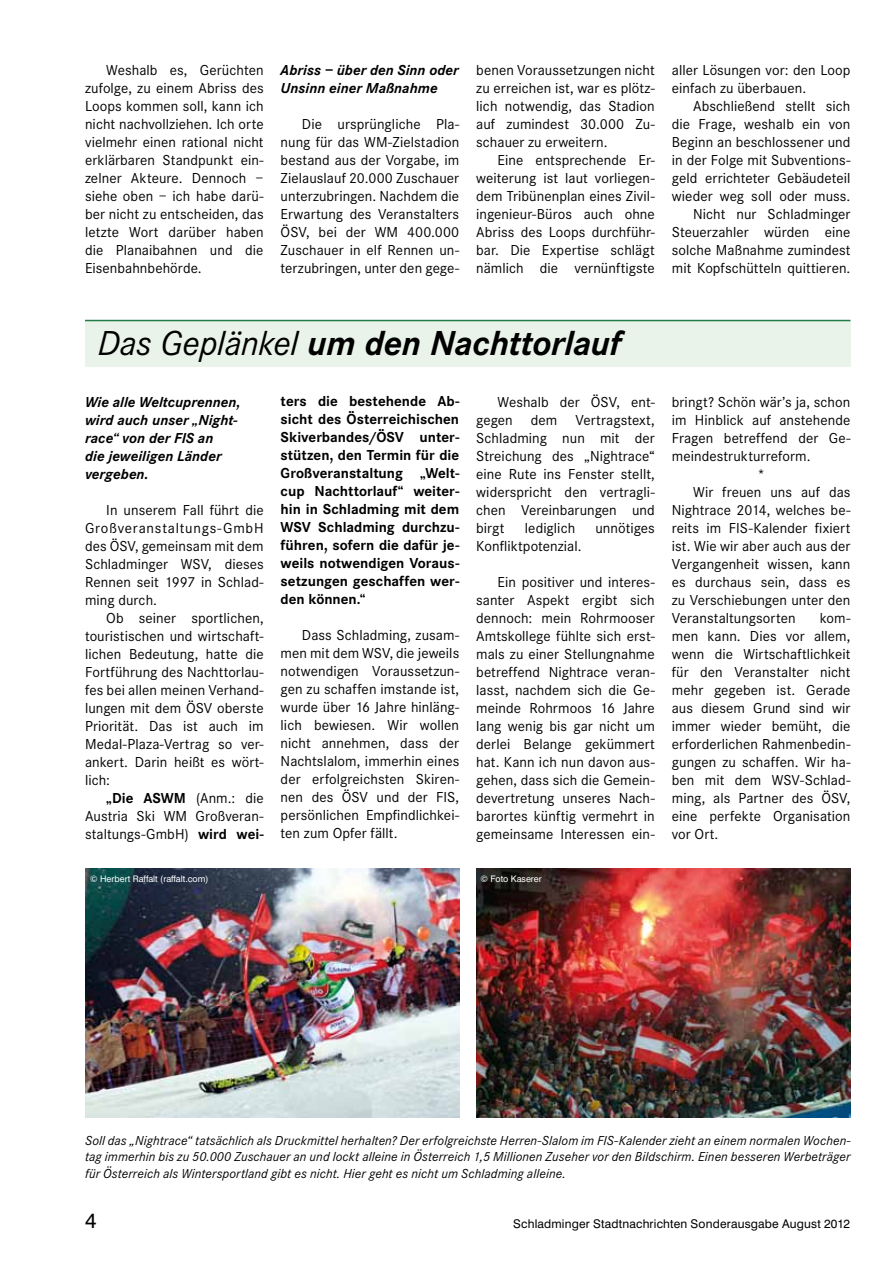
<style>
.page{position:relative;width:893px;height:1263px;background:#fff}
.page>*{position:absolute;margin:0;border:0;box-sizing:border-box;transform-origin:0 0}
.t1{font:italic 700 36px "Corporate S";letter-spacing:-.01em;color:#000}
.t2{font:21px "Swiss 721 BT";color:#000}
.t3{font:15px/18px "Corporate S";letter-spacing:.005em;color:#000;text-align:justify}
.t4{font:700 15px/18px "Corporate S";color:#000;text-align:justify}
.t5{font:italic 700 15px/18px "Corporate S";color:#000}
.t6{font:italic 13.5px/16.5px "Corporate S";letter-spacing:.005em;color:#000;text-align:justify}
.t7{font:12px "Swiss 721 BT";letter-spacing:.015em;color:#000}
.t8{font:9px "Swiss 721 BT";color:#fff}
.s1{font-weight:400}
.s2{font-weight:700}
</style>
<div class="page">
<img style="left:85px;top:868px;width:374px;height:250px">
<img style="left:476px;top:868px;width:374px;height:250px">
<div style="left:85px;top:320px;width:765px;height:47px;background:#e9f3ea"></div>
<hr style="left:85px;top:320px;width:765px;height:1px;background:#227a48">
<p class="t3" style="left:85px;top:61px;width:180px;text-indent:21px">Weshalb es, Gerüchten zufolge, zu einem Abriss des Loops kommen soll, kann ich nicht nachvollziehen. Ich orte vielmehr einen rational nicht erklärbaren Standpunkt ein&shy;zelner Akteure. Dennoch – siehe oben – ich habe darü&shy;ber nicht zu entscheiden, das letzte Wort darüber haben die Planaibahnen und die Eisenbahnbehörde.</p>
<p class="t5" style="left:281px;top:61px;width:180px">Abriss – über den Sinn oder<br>Unsinn einer Maßnahme</p>
<p class="t3" style="left:281px;top:115px;width:180px;text-indent:21px">Die ursprüngliche Pla&shy;nung für das WM-Zielstadion bestand aus der Vorgabe, im Zielauslauf 20.000 Zuschauer unterzubringen. Nachdem die Erwartung des Veranstalters ÖSV, bei der WM 400.000<br>Zuschauer in elf Rennen un&shy;terzubringen, unter den gege-</p>
<p class="t3" style="left:476px;top:61px;width:180px">benen Voraussetzungen nicht zu erreichen ist, war es plötz&shy;lich notwendig, das Stadion auf zumindest 30.000 Zu&shy;schauer zu erweitern.</p>
<p class="t3" style="left:476px;top:151px;width:180px;text-indent:21px">Eine entsprechende Er&shy;weiterung ist laut vorliegen&shy;dem Tribünenplan eines Zivil&shy;ingenieur-Büros auch ohne Abriss des Loops durchführ&shy;bar. Die Expertise schlägt nämlich die vernünftigste</p>
<p class="t3" style="left:672px;top:61px;width:180px">aller Lösungen vor: den Loop einfach zu überbauen.</p>
<p class="t3" style="left:672px;top:97px;width:180px;text-align:right">Abschließend stellt sich die Frage, weshalb ein von<br>Beginn an beschlossener und in der Folge mit Subventions&shy;geld errichteter Gebäudeteil wieder weg soll oder muss.<br>Nicht nur Schladminger<br>Steuerzahler würden eine solche Maßnahme zumindest mit Kopfschütteln quittieren.</p>
<h1 class="t1" style="left:98px;top:322px;width:525px"><span class="s1">Das Geplänkel</span> um den Nachttorlauf</h1>
<p class="t5" style="left:85px;top:393px;width:157px">Wie alle Weltcuprennen, wird auch unser „Night&shy;race“ von der FIS an<br>die jeweiligen Länder vergeben.</p>
<p class="t3" style="left:85px;top:501px;width:180px;text-indent:21px">In unserem Fall führt die Großveranstaltungs-GmbH des ÖSV, gemeinsam mit dem Schladminger WSV, dieses Rennen seit 1997 in Schlad&shy;ming durch.</p>
<p class="t3" style="left:85px;top:609px;width:180px;text-indent:21px">Ob seiner sportlichen, touristischen und wirtschaft&shy;lichen Bedeutung, hatte die Fortführung des Nachttorlau&shy;fes bei allen meinen Verhand&shy;lungen mit dem ÖSV oberste Priorität. Das ist auch im Medal-Plaza-Vertrag so ver&shy;ankert. Darin heißt es wört&shy;lich:</p>
<p class="t3" style="left:85px;top:789px;width:180px;text-indent:21px"><span class="s2">„Die ASWM</span> (Anm.: die Austria Ski WM Großveran&shy;staltungs-GmbH) <span class="s2">wird wei-</span></p>
<p class="t4" style="left:281px;top:393px;width:180px">ters die bestehende Ab&shy;sicht des Österreichischen Skiverbandes/ÖSV unter&shy;stützen, den Termin für die Großveranstaltung „Welt&shy;cup Nachttorlauf“ weiter&shy;hin in Schladming mit dem WSV Schladming durchzu&shy;führen, sofern die dafür je&shy;weils notwendigen Voraus&shy;setzungen geschaffen wer&shy;den können.“</p>
<p class="t3" style="left:281px;top:627px;width:180px;text-indent:21px">Dass Schladming, zusam&shy;men mit dem WSV, die jeweils notwendigen Voraussetzun&shy;gen zu schaffen imstande ist, wurde über 16 Jahre hinläng&shy;lich bewiesen. Wir wollen nicht annehmen, dass der Nachtslalom, immerhin eines der erfolgreichsten Skiren&shy;nen des ÖSV und der FIS, persönlichen Empfindlichkei&shy;ten zum Opfer fällt.</p>
<p class="t3" style="left:476px;top:393px;width:180px;text-indent:21px">Weshalb der ÖSV, ent&shy;gegen dem Vertragstext, Schladming nun mit der Streichung des „Nightrace“ eine Rute ins Fenster stellt, widerspricht den vertragli&shy;chen Vereinbarungen und birgt</p>
<p class="t3" style="left:525px;top:519px;width:52px">lediglich</p>
<p class="t3" style="left:595px;top:519px;width:61px">unnötiges</p>
<p class="t3" style="left:476px;top:537px;width:107px">Konfliktpotenzial.</p>
<p class="t3" style="left:476px;top:573px;width:180px;text-indent:21px">Ein positiver und interes&shy;santer Aspekt ergibt sich dennoch: mein Rohrmooser Amtskollege fühlte sich erst&shy;mals zu einer Stellungnahme betreffend Nightrace veran&shy;lasst, nachdem sich die Ge&shy;meinde Rohrmoos 16 Jahre lang wenig bis gar nicht um derlei Belange gekümmert hat. Kann ich nun davon aus&shy;gehen, dass sich die Gemein&shy;devertretung unseres Nach&shy;barortes künftig vermehrt in gemeinsame Interessen ein-</p>
<p class="t8" style="left:90px;top:873px;width:120px">© Herbert Raffalt (raffalt.com)</p>
<p class="t8" style="left:480px;top:873px;width:63px">© Foto Kaserer</p>
<p class="t3" style="left:672px;top:393px;width:180px">bringt? Schön wär’s ja, schon</p>
<p class="t3" style="left:672px;top:411px;width:180px">im Hinblick auf anstehende</p>
<p class="t3" style="left:672px;top:429px;width:180px">Fragen betreffend der Ge-</p>
<p class="t3" style="left:672px;top:447px;width:140px">meindestrukturreform.</p>
<p class="t3" style="left:757px;top:465px;width:9px">*</p>
<p class="t3" style="left:693px;top:483px;width:159px">Wir freuen uns auf das</p>
<p class="t3" style="left:672px;top:501px;width:180px">Nightrace 2014, welches be-</p>
<p class="t3" style="left:672px;top:519px;width:180px">reits im FIS-Kalender fixiert</p>
<p class="t3" style="left:672px;top:537px;width:180px">ist. Wie wir aber auch aus der</p>
<p class="t3" style="left:672px;top:555px;width:180px">Vergangenheit wissen, kann</p>
<p class="t3" style="left:672px;top:573px;width:180px">es durchaus sein, dass es</p>
<p class="t3" style="left:672px;top:591px;width:180px">zu Verschiebungen unter den</p>
<p class="t3" style="left:672px;top:609px;width:125px">Veranstaltungsorten</p>
<p class="t3" style="left:672px;top:609px;width:180px;text-indent:148px">kom&shy;men kann. Dies vor allem, wenn die Wirtschaftlichkeit für den Veranstalter nicht mehr gegeben ist. Gerade aus diesem Grund sind wir immer wieder bemüht, die erforderlichen Rahmenbedin&shy;gungen zu schaffen. Wir ha&shy;ben mit dem WSV-Schlad&shy;ming, als Partner des ÖSV, eine perfekte Organisation vor Ort.</p>
<p class="t6" style="left:85px;top:1132px;width:767px">Soll das „Nightrace“ tatsächlich als Druckmittel herhalten? Der erfolgreichste Herren-Slalom im FIS-Kalender zieht an einem normalen Wochen&shy;tag immerhin bis zu 50.000 Zuschauer an und lockt alleine in Österreich 1,5 Millionen Zuseher vor den Bildschirm. Einen besseren Werbeträger für Österreich als Wintersportland gibt es nicht. Hier geht es nicht um Schladming alleine.</p>
<h2 class="t2" style="left:85px;top:1208px;width:13px">4</h2>
<p class="t7" style="left:513px;top:1216px;width:338px">Schladminger Stadtnachrichten Sonderausgabe August 2012</p>
</div>
